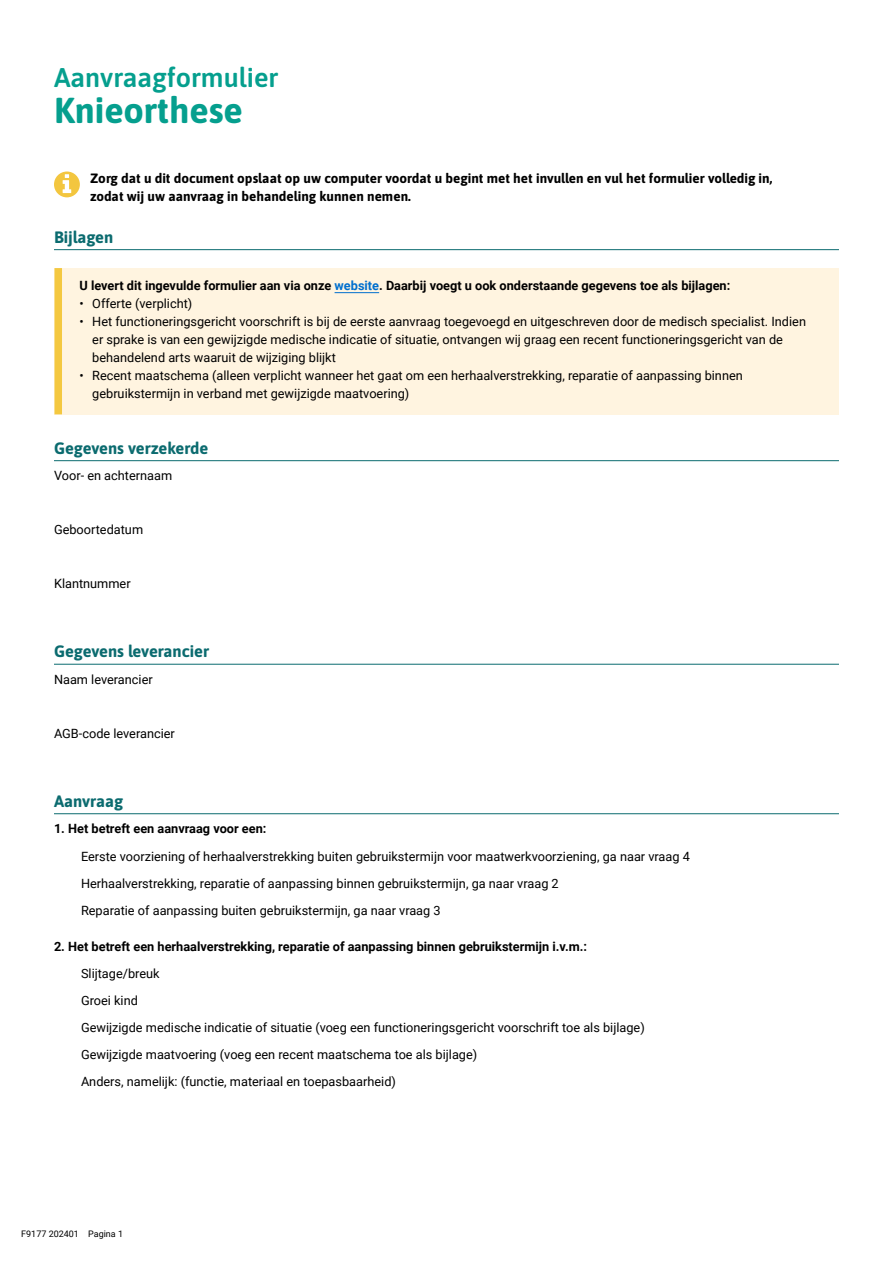
<style>
.page{position:relative;width:893px;height:1263px;background:#fff}
.page>*{position:absolute;margin:0;border:0;box-sizing:border-box;transform-origin:0 0}
.H2_titel_formulier{font:700 36px "Asap";color:#059f8e}
.H1_soort_formulier{font:600 27px "Asap";color:#059f8e}
.H2_zonder_nummer{font:700 16.5px "Asap";color:#0b6b6f}
.Melding_bold{font:700 13.5px/18px "Asap";color:#000}
.plat_checkbox{font:12.75px/18px "Roboto";color:#000}
.plat{font:700 12.75px "Roboto";color:#000}
.Melding_plat_bold_met_arcering{font:700 12.75px "Roboto";color:#000}
.plat-2{font:12.75px "Roboto";color:#000}
.t1{font:9px "Roboto";color:#000}
.s1{color:#006fce}
.s2{font-family:"Roboto Regular 2"}
</style>
<div class="page">
<hr style="left:54px;top:249px;width:785px;height:1px;background:#0b6b6f">
<div style="left:54px;top:268px;width:785px;height:146px;background:#fff4e0"></div>
<div style="left:55px;top:268px;width:7px;height:146px;background:#f4c840"></div>
<hr style="left:335px;top:292px;width:44px;height:1px;background:#006fce">
<hr style="left:54px;top:460px;width:785px;height:1px;background:#0b6b6f">
<hr style="left:54px;top:664px;width:785px;height:1px;background:#0b6b6f">
<hr style="left:54px;top:813px;width:785px;height:1px;background:#0b6b6f">
<svg style="left:54px;top:171px;width:26px;height:26px"></svg>
<h1 class="H1_soort_formulier" style="left:54px;top:59px;width:226px">Aanvraagformulier</h1>
<p class="H2_titel_formulier" style="left:54px;top:85px;width:190px">Knieorthese</p>
<p class="Melding_bold" style="left:90px;top:168px;width:684px">Zorg dat u dit document opslaat op uw computer voordat u begint met het invullen en vul het formulier volledig in, zodat wij uw aanvraag in behandeling kunnen nemen.</p>
<p class="H2_zonder_nummer" style="left:54px;top:226px;width:61px">Bijlagen</p>
<p class="Melding_plat_bold_met_arcering" style="left:80px;top:277px;width:652px">U levert dit ingevulde formulier aan via onze <span class="s1">website</span>. Daarbij voegt u ook onderstaande gegevens toe als bijlagen:</p>
<p class="plat_checkbox" style="left:80px;top:294px;width:114px"><span class="s2">•</span> Offerte (verplicht)</p>
<p class="plat_checkbox" style="left:92px;top:312px;width:715px;text-indent:-13px"><span class="s2">•</span> Het functioneringsgericht voorschrift is bij de eerste aanvraag toegevoegd en uitgeschreven door de medisch specialist. Indien er sprake is van een gewijzigde medische indicatie of situatie, ontvangen wij graag een recent functioneringsgericht van de behandelend arts waaruit de wijziging blijkt</p>
<p class="plat_checkbox" style="left:92px;top:366px;width:652px;text-indent:-13px"><span class="s2">•</span> Recent maatschema (alleen verplicht wanneer het gaat om een herhaalverstrekking, reparatie of aanpassing binnen gebruikstermijn in verband met gewijzigde maatvoering)</p>
<p class="H2_zonder_nummer" style="left:54px;top:437px;width:156px">Gegevens verzekerde</p>
<p class="plat-2" style="left:54px;top:467px;width:120px">Voor- en achternaam</p>
<p class="plat-2" style="left:54px;top:521px;width:91px">Geboortedatum</p>
<p class="plat-2" style="left:54px;top:575px;width:78px">Klantnummer</p>
<p class="H2_zonder_nummer" style="left:54px;top:640px;width:157px">Gegevens leverancier</p>
<p class="plat-2" style="left:54px;top:670px;width:100px">Naam leverancier</p>
<p class="plat-2" style="left:54px;top:724px;width:122px">AGB-code leverancier</p>
<p class="H2_zonder_nummer" style="left:54px;top:790px;width:71px">Aanvraag</p>
<p class="plat" style="left:54px;top:820px;width:214px">1. Het betreft een aanvraag voor een:</p>
<p class="plat_checkbox" style="left:81px;top:846px;width:610px">Eerste voorziening of herhaalverstrekking buiten gebruikstermijn voor maatwerkvoorziening, ga naar vraag 4</p>
<p class="plat_checkbox" style="left:81px;top:873px;width:479px">Herhaalverstrekking, reparatie of aanpassing binnen gebruikstermijn, ga naar vraag 2</p>
<p class="plat_checkbox" style="left:81px;top:900px;width:361px">Reparatie of aanpassing buiten gebruikstermijn, ga naar vraag 3</p>
<p class="plat" style="left:54px;top:937px;width:535px">2. Het betreft een herhaalverstrekking, reparatie of aanpassing binnen gebruikstermijn i.v.m.:</p>
<p class="plat_checkbox" style="left:81px;top:963px;width:80px">Slijtage/breuk</p>
<p class="plat_checkbox" style="left:81px;top:990px;width:58px">Groei kind</p>
<p class="plat_checkbox" style="left:81px;top:1017px;width:565px">Gewijzigde medische indicatie of situatie (voeg een functioneringsgericht voorschrift toe als bijlage)</p>
<p class="plat_checkbox" style="left:81px;top:1044px;width:398px">Gewijzigde maatvoering (voeg een recent maatschema toe als bijlage)</p>
<p class="plat_checkbox" style="left:81px;top:1071px;width:316px">Anders, namelijk: (functie, materiaal en toepasbaarheid)</p>
<p class="t1" style="left:21px;top:1227px;width:103px">F9177 202401 Pagina 1</p>
</div>
